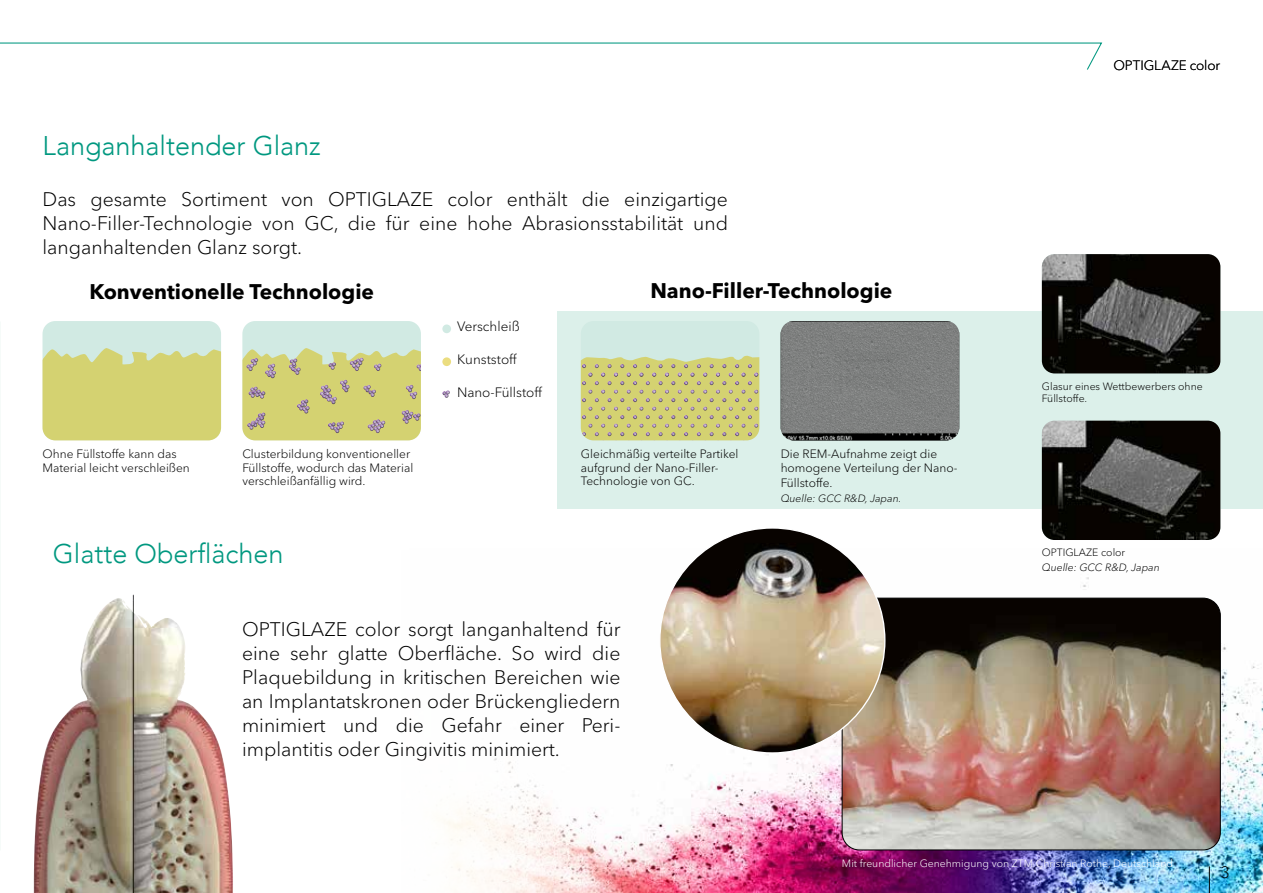
<style>
.page{position:relative;width:1263px;height:893px;background:#fff}
.page>*{position:absolute;margin:0;border:0;box-sizing:border-box;transform-origin:0 0}
.t1{font:300 27px "Avenir";color:#009880}
.t2{font:700 21px "Avenir Next LT Pro";color:#000}
.t3{font:300 19.5px/24px "Avenir Next LT Pro";color:#000;text-align:justify}
.t4{font:300 16.5px "Avenir Next LT Pro";color:#000}
.t5{font:300 13.5px "Avenir Next LT Pro";color:#000}
.t6{font:300 12px/13.5px "Avenir Next LT Pro";color:#000}
.t7{font:300 10.5px "Avenir Next LT Pro";color:#fff}
.t8{font:300 10.5px/12px "Avenir Next LT Pro";color:#000}
.t9{font:italic 300 10.5px "Avenir Next LT Pro";color:#000}
</style>
<div class="page">
<svg style="left:0;top:42px;width:1103px;height:28px"></svg>
<img style="left:444px;top:577px;width:819px;height:316px">
<div style="left:557px;top:311px;width:706px;height:197px;background:#dcf0ea"></div>
<div style="left:43px;top:321px;width:178px;height:119px;background:#d1eae3;border-radius:13px"></div>
<svg style="left:43px;top:348px;width:178px;height:92px"></svg>
<img style="left:842px;top:598px;width:378px;height:252px">
<div style="left:842px;top:598px;width:379px;height:252px;border:1px solid #000;border-radius:17px"></div>
<div style="left:242px;top:321px;width:179px;height:119px;background:#d1eae3;border-radius:13px"></div>
<svg style="left:242px;top:347px;width:179px;height:93px"></svg>
<img style="left:660px;top:528px;width:225px;height:225px;border-radius:112px">
<img style="left:1042px;top:254px;width:178px;height:119px">
<img style="left:1042px;top:421px;width:178px;height:119px">
<svg style="left:781px;top:321px;width:178px;height:119px"></svg>
<img style="left:34px;top:595px;width:199px;height:298px">
<svg style="left:442px;top:357px;width:9px;height:9px"></svg>
<div style="left:442px;top:324px;width:9px;height:9px;background:#d1eae3;border-radius:50%"></div>
<svg style="left:442px;top:392px;width:7px;height:6px"></svg>
<div style="left:443px;top:388px;width:8px;height:6px;background:#fff"></div>
<div style="left:444px;top:390px;width:7px;height:6px;background:#000;opacity:.5"></div>
<div style="left:581px;top:321px;width:178px;height:119px;background:#d1eae3;border-radius:13px"></div>
<svg style="left:581px;top:355px;width:179px;height:86px"></svg>
<svg style="left:1209px;top:866px;width:1px;height:27px"></svg>
<h1 class="t1" style="left:43px;top:129px;width:280px">Langanhaltender Glanz</h1>
<p class="t3" style="left:43px;top:187px;width:687px">Das gesamte Sortiment von OPTIGLAZE color enthält die einzigartige Nano-Filler-Technologie von GC, die für eine hohe Abrasionsstabilität und langanhaltenden Glanz sorgt.</p>
<p class="t2" style="left:89px;top:279px;width:286px">Konventionelle Technologie</p>
<p class="t2" style="left:650px;top:278px;width:244px">Nano-Filler-Technologie</p>
<p class="t5" style="left:457px;top:318px;width:64px">Verschleiß</p>
<p class="t5" style="left:457px;top:351px;width:61px">Kunststoff</p>
<p class="t5" style="left:457px;top:384px;width:87px">Nano-Füllstoff</p>
<p class="t6" style="left:43px;top:447px;width:149px">Ohne Füllstoffe kann das<br>Material leicht verschleißen</p>
<p class="t6" style="left:581px;top:447px;width:159px">Gleichmäßig verteilte Partikel aufgrund der Nano-Filler-<br>Technologie von GC.</p>
<p class="t6" style="left:242px;top:447px;width:172px">Clusterbildung konventioneller<br>Füllstoffe, wodurch das Material verschleißanfällig wird.</p>
<p class="t6" style="left:781px;top:447px;width:178px">Die REM-Aufnahme zeigt die homogene Verteilung der Nano-</p>
<p class="t6" style="left:781px;top:476px;width:53px">Füllstoffe.</p>
<p class="t9" style="left:781px;top:492px;width:122px">Quelle: GCC R&amp;D, Japan.</p>
<h1 class="t1" style="left:53px;top:537px;width:232px">Glatte Oberflächen</h1>
<p class="t3" style="left:242px;top:617px;width:380px">OPTIGLAZE color sorgt langanhaltend für eine sehr glatte Oberfläche. So wird die Plaquebildung in kritischen Bereichen wie an Implantatskronen oder Brückengliedern minimiert und die Gefahr einer Peri&shy;implantitis oder Gingivitis minimiert.</p>
<p class="t5" style="left:1113px;top:57px;width:108px">OPTIGLAZE color</p>
<p class="t8" style="left:1042px;top:380px;width:162px">Glasur eines Wettbewerbers ohne<br>Füllstoffe.</p>
<p class="t8" style="left:1042px;top:547px;width:85px">OPTIGLAZE color</p>
<p class="t9" style="left:1042px;top:561px;width:119px">Quelle: GCC R&amp;D, Japan</p>
<p class="t7" style="left:842px;top:857px;width:333px">Mit freundlicher Genehmigung von ZTM Christian Rothe, Deutschland</p>
<p class="t4" style="left:1220px;top:862px;width:11px">3</p>
</div>
